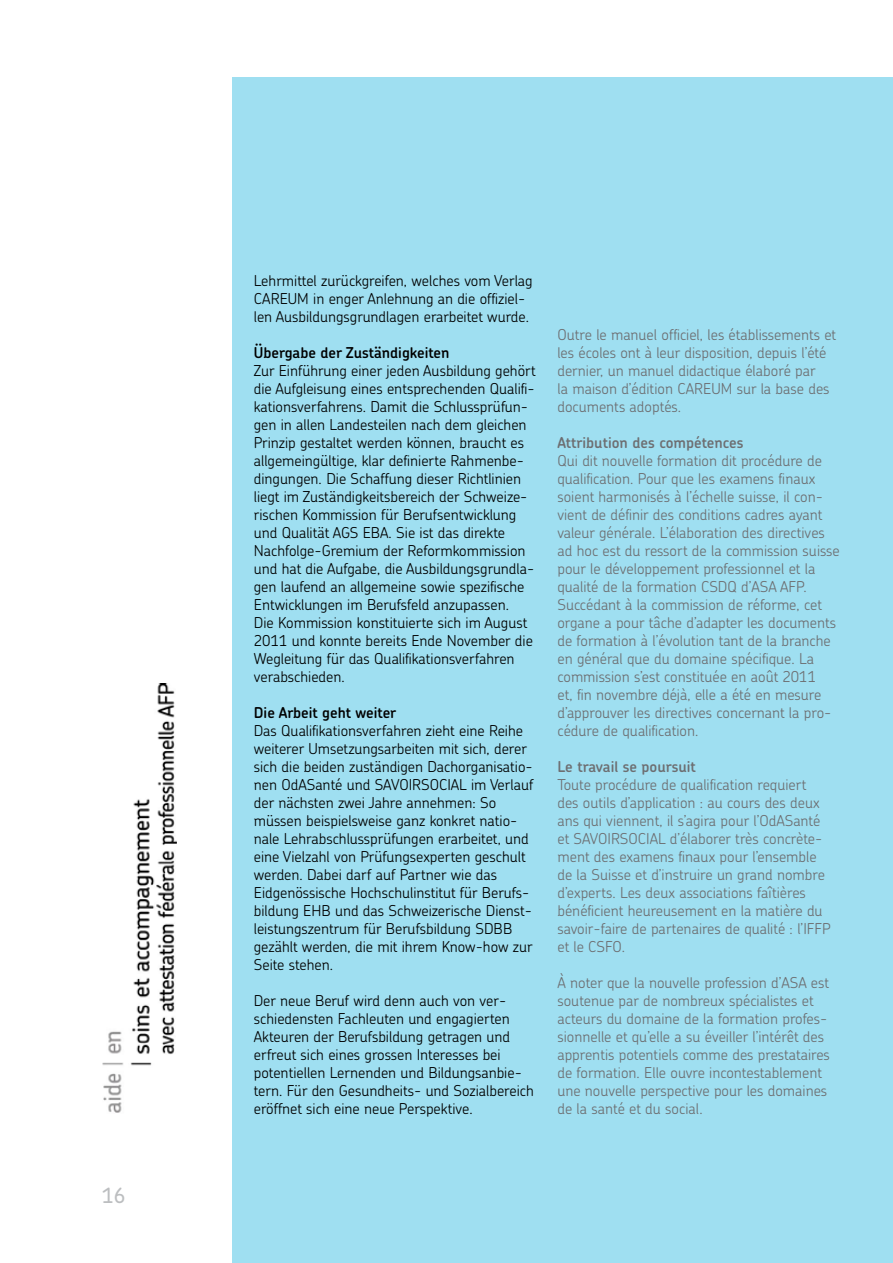
<style>
.page{position:relative;width:893px;height:1263px;background:#fff}
.page>*{position:absolute;margin:0;border:0;box-sizing:border-box;transform-origin:0 0}
.t1{font:500 21px "Chevin";color:#bcbec0}
.t2{font:300 15px/18px "Chevin";color:#000}
.t3{font:300 15px/18px "Chevin";color:#6d6e71}
.t4{font:600 15px "Chevin";color:#000}
.t5{font:600 15px "Chevin";color:#6d6e71}
</style>
<div class="page">
<div style="left:233px;top:77px;width:660px;height:1186px;background:#9fdff1"></div>
<img style="left:102px;top:683px;width:74px;height:430px">
<h1 class="t1" style="left:102px;top:1181px;width:25px">16</h1>
<p class="t2" style="left:254px;top:271px;width:280px">Lehrmittel zurückgreifen, welches vom Verlag<br>CAREUM in enger Anlehnung an die offiziel&shy;len Ausbildungsgrundlagen erarbeitet wurde.</p>
<p class="t4" style="left:254px;top:342px;width:197px">Übergabe der Zuständigkeiten</p>
<p class="t2" style="left:254px;top:361px;width:284px">Zur Einführung einer jeden Ausbildung gehört die Aufgleisung eines entsprechenden Qualifi&shy;kationsverfahrens. Damit die Schlussprüfun&shy;gen in allen Landesteilen nach dem gleichen Prinzip gestaltet werden können, braucht es allgemeingültige, klar definierte Rahmenbe&shy;dingungen. Die Schaffung dieser Richtlinien liegt im Zuständigkeitsbereich der Schweize&shy;rischen Kommission für Berufsentwicklung und Qualität AGS EBA. Sie ist das direkte Nachfolge-Gremium der Reformkommission und hat die Aufgabe, die Ausbildungsgrundla&shy;gen laufend an allgemeine sowie spezifische Entwicklungen im Berufsfeld anzupassen.<br>Die Kommission konstituierte sich im August 2011 und konnte bereits Ende November die Wegleitung für das Qualifikationsverfahren verabschieden.</p>
<p class="t4" style="left:254px;top:702px;width:144px">Die Arbeit geht weiter</p>
<p class="t2" style="left:254px;top:721px;width:281px">Das Qualifikationsverfahren zieht eine Reihe weiterer Umsetzungsarbeiten mit sich, derer sich die beiden zuständigen Dachorganisatio&shy;nen OdASanté und SAVOIRSOCIAL im Verlauf der nächsten zwei Jahre annehmen: So müssen beispielsweise ganz konkret natio&shy;nale Lehrabschlussprüfungen erarbeitet, und eine Vielzahl von Prüfungsexperten geschult werden. Dabei darf auf Partner wie das Eidgenössische Hochschulinstitut für Berufs&shy;bildung EHB und das Schweizerische Dienst&shy;leistungszentrum für Berufsbildung SDBB gezählt werden, die mit ihrem Know-how zur Seite stehen.</p>
<p class="t2" style="left:254px;top:991px;width:281px">Der neue Beruf wird denn auch von ver&shy;schiedensten Fachleuten und engagierten Akteuren der Berufsbildung getragen und erfreut sich eines grossen Interesses bei potentiellen Lernenden und Bildungsanbie&shy;tern. Für den Gesundheits- und Sozialbereich eröffnet sich eine neue Perspektive.</p>
<p class="t3" style="left:557px;top:325px;width:280px">Outre le manuel officiel, les établissements et les écoles ont à leur disposition, depuis l’été dernier, un manuel didactique élaboré par<br>la maison d’édition CAREUM sur la base des documents adoptés.</p>
<p class="t5" style="left:557px;top:432px;width:188px">Attribution des compétences</p>
<p class="t3" style="left:557px;top:451px;width:284px">Qui dit nouvelle formation dit procédure de qualification. Pour que les examens finaux soient harmonisés à l’échelle suisse, il con&shy;vient de définir des conditions cadres ayant valeur générale. L’élaboration des directives ad hoc est du ressort de la commission suisse pour le développement professionnel et la qualité de la formation CSDQ d’ASA AFP.<br>Succédant à la commission de réforme, cet organe a pour tâche d’adapter les documents de formation à l’évolution tant de la branche en général que du domaine spécifique. La commission s’est constituée en août 2011<br>et, fin novembre déjà, elle a été en mesure d’approuver les directives concernant la pro&shy;cédure de qualification.</p>
<p class="t5" style="left:557px;top:756px;width:140px">Le travail se poursuit</p>
<p class="t3" style="left:557px;top:775px;width:275px">Toute procédure de qualification requiert des outils d’application : au cours des deux ans qui viennent, il s’agira pour l’OdASanté et SAVOIRSOCIAL d’élaborer très concrète&shy;ment des examens finaux pour l’ensemble de la Suisse et d’instruire un grand nombre d’experts. Les deux associations faîtières bénéficient heureusement en la matière du savoir-faire de partenaires de qualité : l’IFFP et le CSFO.</p>
<p class="t3" style="left:557px;top:973px;width:274px">À noter que la nouvelle profession d’ASA est soutenue par de nombreux spécialistes et acteurs du domaine de la formation profes&shy;sionnelle et qu’elle a su éveiller l’intérêt des apprentis potentiels comme des prestataires de formation. Elle ouvre incontestablement une nouvelle perspective pour les domaines de la santé et du social.</p>
</div>
